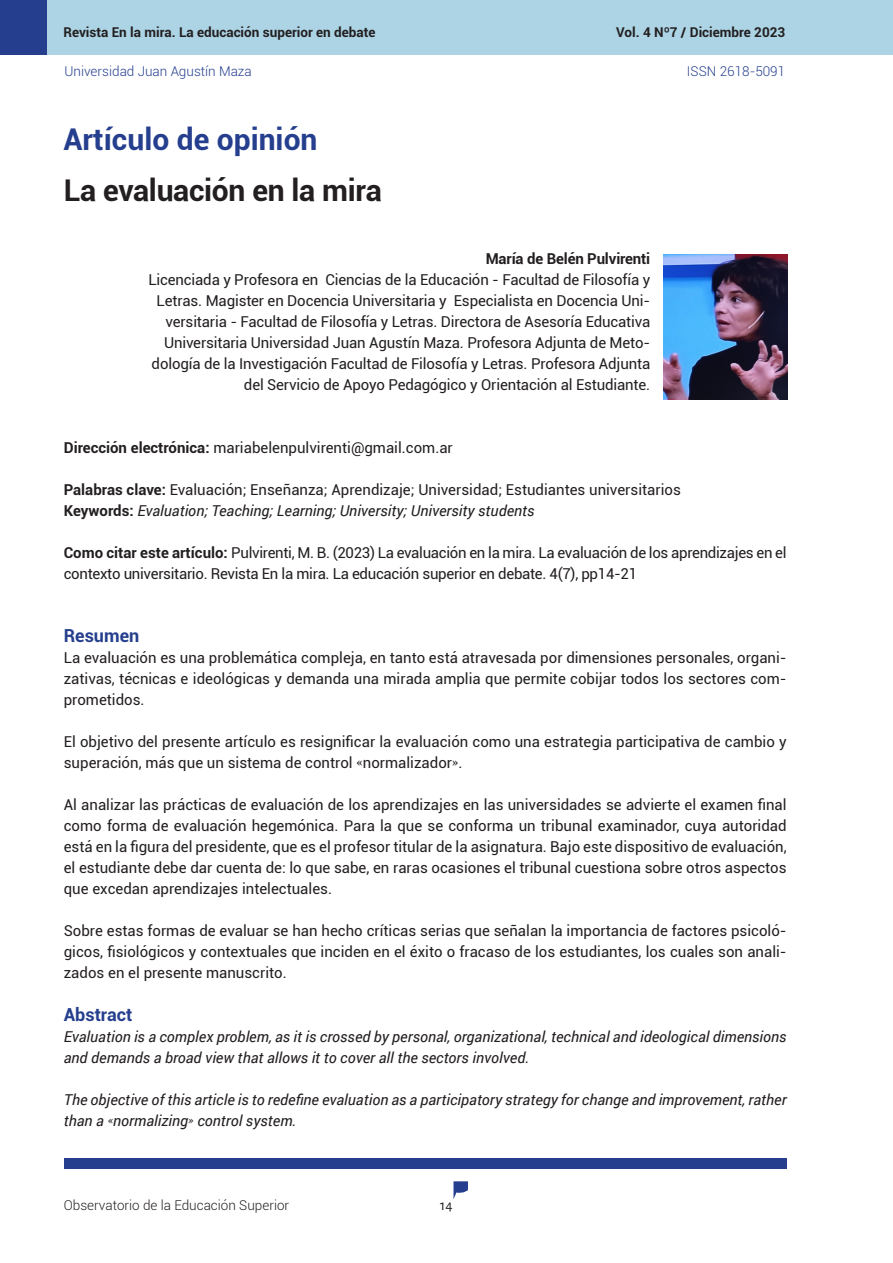
<style>
.page{position:relative;width:893px;height:1263px;background:#fff}
.page>*{position:absolute;margin:0;border:0;box-sizing:border-box;transform-origin:0 0}
.Título_in_art{font:700 30px "Roboto";letter-spacing:-.01em;color:#231f20}
.Sector{font:700 30px "Roboto";color:#253f8e}
.Título_Txt{font:700 18px "Roboto";color:#253f8e}
.Txt_base{font:15px/21px "Roboto";color:#231f20;text-align:justify}
.CV_autor{font:15px/21px "Roboto";letter-spacing:-.01em;color:#231f20;text-align:right}
.Txt_base-2{font:italic 15px/21px "Roboto";color:#231f20}
.Txt_base-3{font:15px/21px "Roboto";letter-spacing:-.02em;color:#231f20}
.CV_autor-2{font:700 15px "Roboto";letter-spacing:-.01em;color:#231f20}
.t1{font:15px "Alegreya Sans";color:#231f20}
.t2{font:700 13.5px "Roboto";color:#231f20}
.t3{font:300 13.5px "Roboto";color:#253f8e}
.t4{font:300 13.5px "Roboto";color:#231f20}
.s1{font-weight:700}
.s2{font-weight:700;font-style:normal}
.s3{font-family:"Adobe Caslon Pro"}
</style>
<div class="page">
<svg style="left:453px;top:1181px;width:15px;height:18px"></svg>
<div style="left:47px;top:0;width:846px;height:54px;background:#acd4e5"></div>
<div style="left:0;top:0;width:47px;height:54px;background:#253f8e"></div>
<div style="left:64px;top:1158px;width:723px;height:10px;background:#253f8e"></div>
<img style="left:663px;top:254px;width:125px;height:146px">
<p class="t2" style="left:63px;top:23px;width:314px">Revista En la mira. La educación superior en debate</p>
<p class="t3" style="left:64px;top:61px;width:189px">Universidad Juan Agustín Maza</p>
<p class="t3" style="left:687px;top:61px;width:100px">ISSN 2618-5091</p>
<p class="t2" style="left:616px;top:23px;width:171px">Vol. 4 Nº7 / Diciembre 2023</p>
<p class="Sector" style="left:63px;top:118px;width:256px">Artículo de opinión</p>
<p class="Título_in_art" style="left:64px;top:169px;width:320px">La evaluación en la mira</p>
<p class="CV_autor-2" style="left:486px;top:248px;width:166px">María de Belén Pulvirenti</p>
<p class="CV_autor" style="left:148px;top:268px;width:503px">Licenciada y Profesora en Ciencias de la Educación - Facultad de Filosofía y Letras. Magister en Docencia Universitaria y Especialista en Docencia Uni&shy;versitaria - Facultad de Filosofía y Letras. Directora de Asesoría Educativa Universitaria Universidad Juan Agustín Maza. Profesora Adjunta de Meto&shy;dología de la Investigación Facultad de Filosofía y Letras. Profesora Adjunta del Servicio de Apoyo Pedagógico y Orientación al Estudiante.</p>
<p class="Txt_base" style="left:64px;top:437px;width:391px"><span class="s1">Dirección electrónica:</span> mariabelenpulvirenti@gmail.com.ar</p>
<p class="Txt_base" style="left:64px;top:479px;width:619px"><span class="s1">Palabras clave:</span> Evaluación; Enseñanza; Aprendizaje; Universidad; Estudiantes universitarios</p>
<p class="Txt_base-2" style="left:64px;top:500px;width:472px"><span class="s2">Keywords:</span> Evaluation; Teaching; Learning; University; University students</p>
<p class="Txt_base-3" style="left:64px;top:542px;width:724px"><span class="s1">Como citar este artículo:</span> Pulvirenti, M. B. (2023) La evaluación en la mira. La evaluación de los aprendizajes en el contexto universitario. Revista En la mira. La educación superior en debate. 4(7), pp14-21</p>
<p class="Título_Txt" style="left:64px;top:623px;width:77px">Resumen</p>
<p class="Txt_base" style="left:64px;top:646px;width:724px">La evaluación es una problemática compleja, en tanto está atravesada por dimensiones personales, organi&shy;zativas, técnicas e ideológicas y demanda una mirada amplia que permite cobijar todos los sectores com&shy;prometidos.</p>
<p class="Txt_base" style="left:64px;top:730px;width:724px">El objetivo del presente artículo es resignificar la evaluación como una estrategia participativa de cambio y superación, más que un sistema de control <span class="s3">«</span>normalizador<span class="s3">»</span>.</p>
<p class="Txt_base" style="left:64px;top:793px;width:724px">Al analizar las prácticas de evaluación de los aprendizajes en las universidades se advierte el examen final como forma de evaluación hegemónica. Para la que se conforma un tribunal examinador, cuya autoridad está en la figura del presidente, que es el profesor titular de la asignatura. Bajo este dispositivo de evaluación, el estudiante debe dar cuenta de: lo que sabe, en raras ocasiones el tribunal cuestiona sobre otros aspectos que excedan aprendizajes intelectuales.</p>
<p class="Txt_base" style="left:64px;top:919px;width:724px">Sobre estas formas de evaluar se han hecho críticas serias que señalan la importancia de factores psicoló&shy;gicos, fisiológicos y contextuales que inciden en el éxito o fracaso de los estudiantes, los cuales son anali&shy;zados en el presente manuscrito.</p>
<p class="Título_Txt" style="left:64px;top:1002px;width:70px">Abstract</p>
<p class="Txt_base-2" style="left:64px;top:1026px;width:724px">Evaluation is a complex problem, as it is crossed by personal, organizational, technical and ideological dimensions and demands a broad view that allows it to cover all the sectors involved.</p>
<p class="Txt_base-2" style="left:64px;top:1089px;width:724px">The objective of this article is to redefine evaluation as a participatory strategy for change and improvement, rather than a <span class="s3">«</span>normalizing<span class="s3">»</span> control system.</p>
<p class="t4" style="left:64px;top:1196px;width:227px">Observatorio de la Educación Superior</p>
<p class="t1" style="left:440px;top:1195px;width:14px">14</p>
</div>
